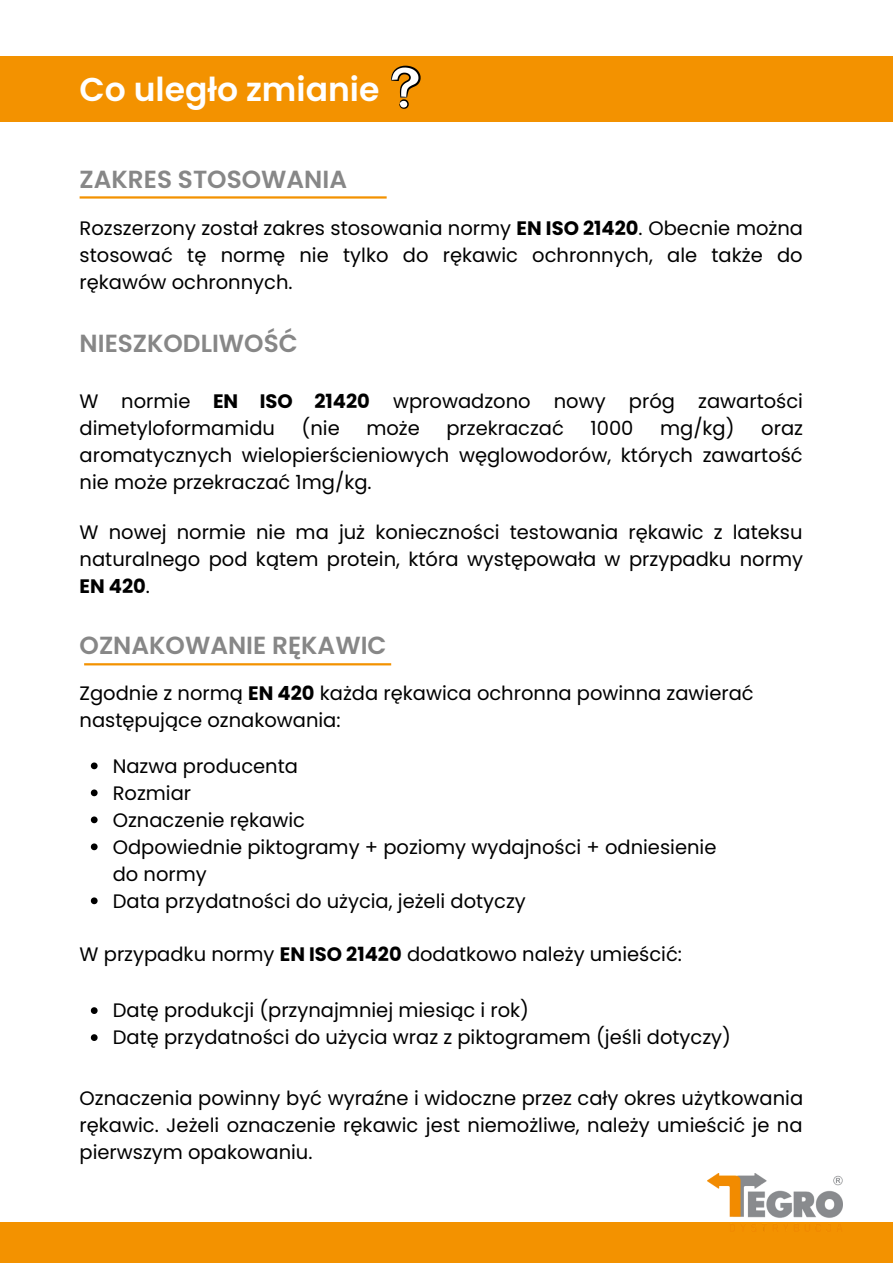
<style>
.page{position:relative;width:893px;height:1264px;background:#fff}
.page>*{position:absolute;margin:0;border:0;box-sizing:border-box;transform-origin:0 0}
.t1{font:600 33px "Poppins";color:#fff}
.t2{font:600 24.75px "Poppins";color:#878787}
.t3{font:19.5px/27px "Poppins";color:#000;text-align:justify}
.s1{font-weight:700}
</style>
<div class="page">
<div style="left:0;top:57px;width:892px;height:65px;background:#f39200"></div>
<div style="left:0;top:1221px;width:892px;height:41px;background:#f39200"></div>
<hr style="left:80px;top:196px;width:306px;height:2px;background:#f39200">
<svg style="left:391px;top:65px;width:30px;height:44px"></svg>
<svg style="left:91px;top:762px;width:7px;height:7px"></svg>
<svg style="left:91px;top:789px;width:7px;height:7px"></svg>
<svg style="left:91px;top:816px;width:7px;height:7px"></svg>
<svg style="left:91px;top:843px;width:7px;height:7px"></svg>
<svg style="left:91px;top:897px;width:7px;height:7px"></svg>
<svg style="left:91px;top:1007px;width:7px;height:6px"></svg>
<svg style="left:91px;top:1034px;width:7px;height:6px"></svg>
<img style="left:707px;top:1173px;width:135px;height:58px">
<hr style="left:84px;top:663px;width:307px;height:2px;background:#f39200">
<h1 class="t1" style="left:80px;top:66px;width:301px">Co uległo zmianie</h1>
<p class="t2" style="left:80px;top:161px;width:269px">ZAKRES STOSOWANIA</p>
<p class="t3" style="left:80px;top:215px;width:725px">Rozszerzony został zakres stosowania normy <span class="s1">EN ISO 21420</span>. Obecnie można stosować tę normę nie tylko do rękawic ochronnych, ale także do rękawów ochronnych.</p>
<p class="t2" style="left:80px;top:326px;width:220px">NIESZKODLIWOŚĆ</p>
<p class="t3" style="left:80px;top:387px;width:725px">W normie <span class="s1">EN ISO 21420</span> wprowadzono nowy próg zawartości dimetyloformamidu</p>
<p class="t3" style="left:301px;top:414px;width:40px">(nie</p>
<p class="t3" style="left:366px;top:414px;width:55px">może</p>
<p class="t3" style="left:446px;top:414px;width:119px">przekraczać</p>
<p class="t3" style="left:590px;top:414px;width:44px">1000</p>
<p class="t3" style="left:660px;top:414px;width:76px">mg/kg)</p>
<p class="t3" style="left:80px;top:414px;width:724px;text-indent:681px">oraz aromatycznych wielopierścieniowych węglowodorów, których zawartość nie może przekraczać 1mg/kg.</p>
<p class="t3" style="left:80px;top:518px;width:725px">W nowej normie nie ma już konieczności testowania rękawic z lateksu naturalnego pod kątem protein, która występowała w przypadku normy <span class="s1">EN 420</span>.</p>
<p class="t2" style="left:80px;top:628px;width:308px">OZNAKOWANIE RĘKAWIC</p>
<p class="t3" style="left:80px;top:679px;width:675px">Zgodnie z normą <span class="s1">EN 420</span> każda rękawica ochronna powinna zawierać następujące oznakowania:</p>
<p class="t3" style="left:113px;top:752px;width:605px;text-align:left">Nazwa producenta<br>Rozmiar<br>Oznaczenie rękawic<br>Odpowiednie piktogramy + poziomy wydajności + odniesienie do normy<br>Data przydatności do użycia, jeżeli dotyczy</p>
<p class="t3" style="left:80px;top:940px;width:604px">W przypadku normy <span class="s1">EN ISO 21420</span> dodatkowo należy umieścić:</p>
<p class="t3" style="left:113px;top:997px;width:619px">Datę produkcji (przynajmniej miesiąc i rok)<br>Datę przydatności do użycia wraz z piktogramem (jeśli dotyczy)</p>
<p class="t3" style="left:80px;top:1084px;width:725px">Oznaczenia powinny być wyraźne i widoczne przez cały okres użytkowania rękawic. Jeżeli oznaczenie rękawic jest niemożliwe, należy umieścić je na pierwszym opakowaniu.</p>
</div>
